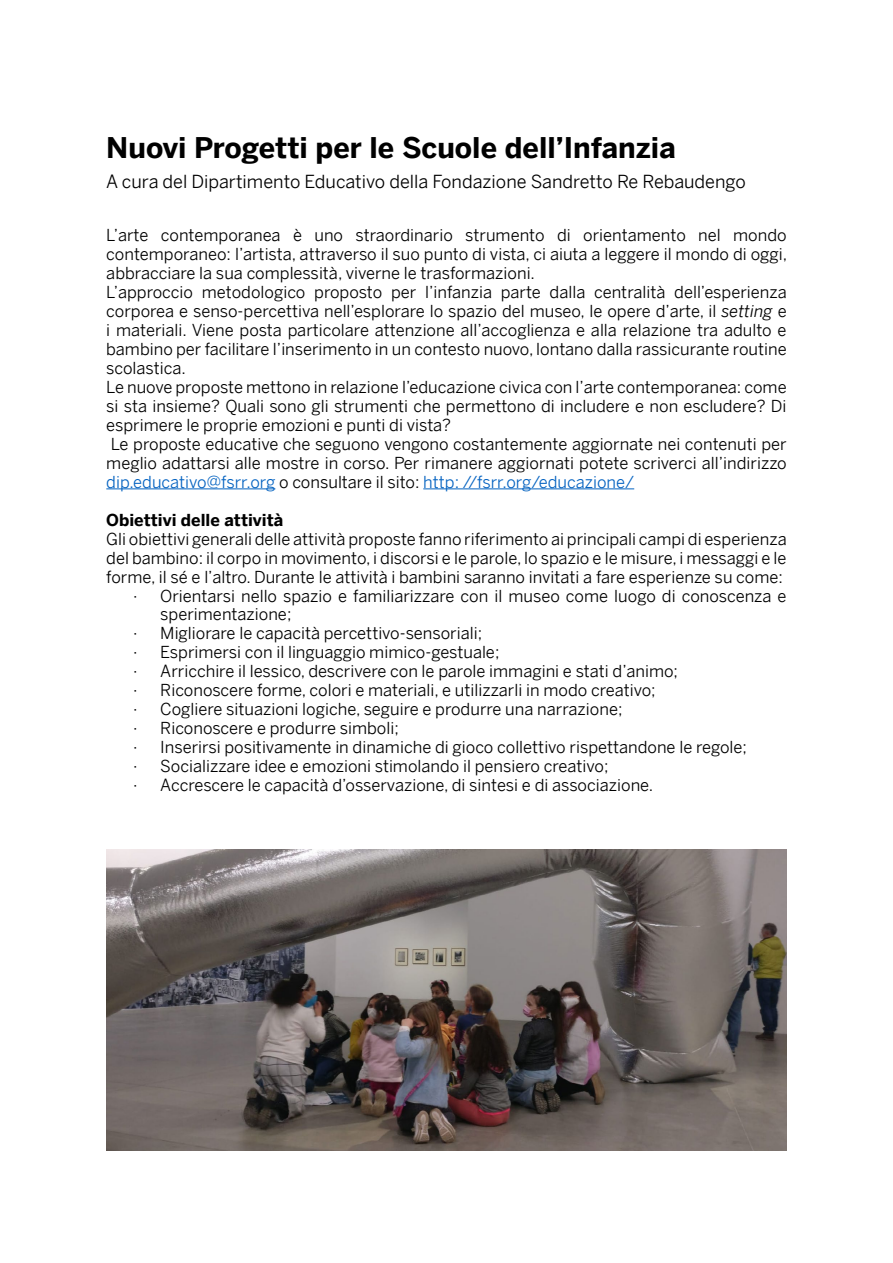
<style>
.page{position:relative;width:893px;height:1263px;background:#fff}
.page>*{position:absolute;margin:0;border:0;box-sizing:border-box;transform-origin:0 0}
.t1{font:700 28.5px "Benton Sans";color:#000}
.t2{font:18px "Benton Sans";color:#000}
.t3{font:16.5px/18.9px "Benton Sans";color:#000}
.t4{font:700 16.5px "Benton Sans";color:#000}
.s1{font-style:italic}
.s2{color:#0563c1}
</style>
<div class="page">
<hr style="left:106px;top:488px;width:169px;height:1px;background:#0563c1">
<hr style="left:423px;top:488px;width:211px;height:1px;background:#0563c1">
<img style="left:106px;top:849px;width:681px;height:301px">
<h1 class="t1" style="left:106px;top:130px;width:571px">Nuovi Progetti per le Scuole dell’Infanzia</h1>
<p class="t2" style="left:106px;top:171px;width:641px">A cura del Dipartimento Educativo della Fondazione Sandretto Re Rebaudengo</p>
<p class="t3" style="left:106px;top:225px;width:682px">L’arte contemporanea è uno straordinario strumento di orientamento nel mondo contemporaneo: l’artista, attraverso il suo punto di vista, ci aiuta a leggere il mondo di oggi, abbracciare la sua complessità, viverne le trasformazioni.<br>L’approccio metodologico proposto per l’infanzia parte dalla centralità dell’esperienza corporea e senso-percettiva nell’esplorare lo spazio del museo, le opere d’arte, il <span class="s1">setting</span> e i materiali. Viene posta particolare attenzione all’accoglienza e alla relazione tra adulto e bambino per facilitare l’inserimento in un contesto nuovo, lontano dalla rassicurante routine scolastica.<br>Le nuove proposte mettono in relazione l’educazione civica con l’arte contemporanea: come si sta insieme? Quali sono gli strumenti che permettono di includere e non escludere? Di esprimere le proprie emozioni e punti di vista?<br>Le proposte educative che seguono vengono costantemente aggiornate nei contenuti per meglio adattarsi alle mostre in corso. Per rimanere aggiornati potete scriverci all’indirizzo <span class="s2">dip.educativo@fsrr.org</span> o consultare il sito: <span class="s2">http: //fsrr.org/educazione/</span></p>
<p class="t4" style="left:106px;top:510px;width:178px">Obiettivi delle attività</p>
<p class="t3" style="left:106px;top:529px;width:682px">Gli obiettivi generali delle attività proposte fanno riferimento ai principali campi di esperienza</p>
<p class="t3" style="left:106px;top:548px;width:682px">del bambino: il corpo in movimento, i discorsi e le parole, lo spazio e le misure, i messaggi e le</p>
<p class="t3" style="left:106px;top:567px;width:678px">forme, il sé e l’altro. Durante le attività i bambini saranno invitati a fare esperienze su come:</p>
<p class="t3" style="left:133px;top:586px;width:655px">· Orientarsi nello spazio e familiarizzare con il museo come luogo di conoscenza e</p>
<p class="t3" style="left:160px;top:605px;width:133px">sperimentazione;</p>
<p class="t3" style="left:133px;top:624px;width:350px">· Migliorare le capacità percettivo-sensoriali;</p>
<p class="t3" style="left:133px;top:643px;width:368px">· Esprimersi con il linguaggio mimico-gestuale;</p>
<p class="t3" style="left:133px;top:662px;width:546px">· Arricchire il lessico, descrivere con le parole immagini e stati d’animo;</p>
<p class="t3" style="left:133px;top:681px;width:524px">· Riconoscere forme, colori e materiali, e utilizzarli in modo creativo;</p>
<p class="t3" style="left:133px;top:700px;width:491px">· Cogliere situazioni logiche, seguire e produrre una narrazione;</p>
<p class="t3" style="left:133px;top:719px;width:267px">· Riconoscere e produrre simboli;</p>
<p class="t3" style="left:133px;top:738px;width:615px">· Inserirsi positivamente in dinamiche di gioco collettivo rispettandone le regole;</p>
<p class="t3" style="left:133px;top:757px;width:477px">· Socializzare idee e emozioni stimolando il pensiero creativo;</p>
<p class="t3" style="left:133px;top:776px;width:522px">· Accrescere le capacità d’osservazione, di sintesi e di associazione.</p>
</div>
